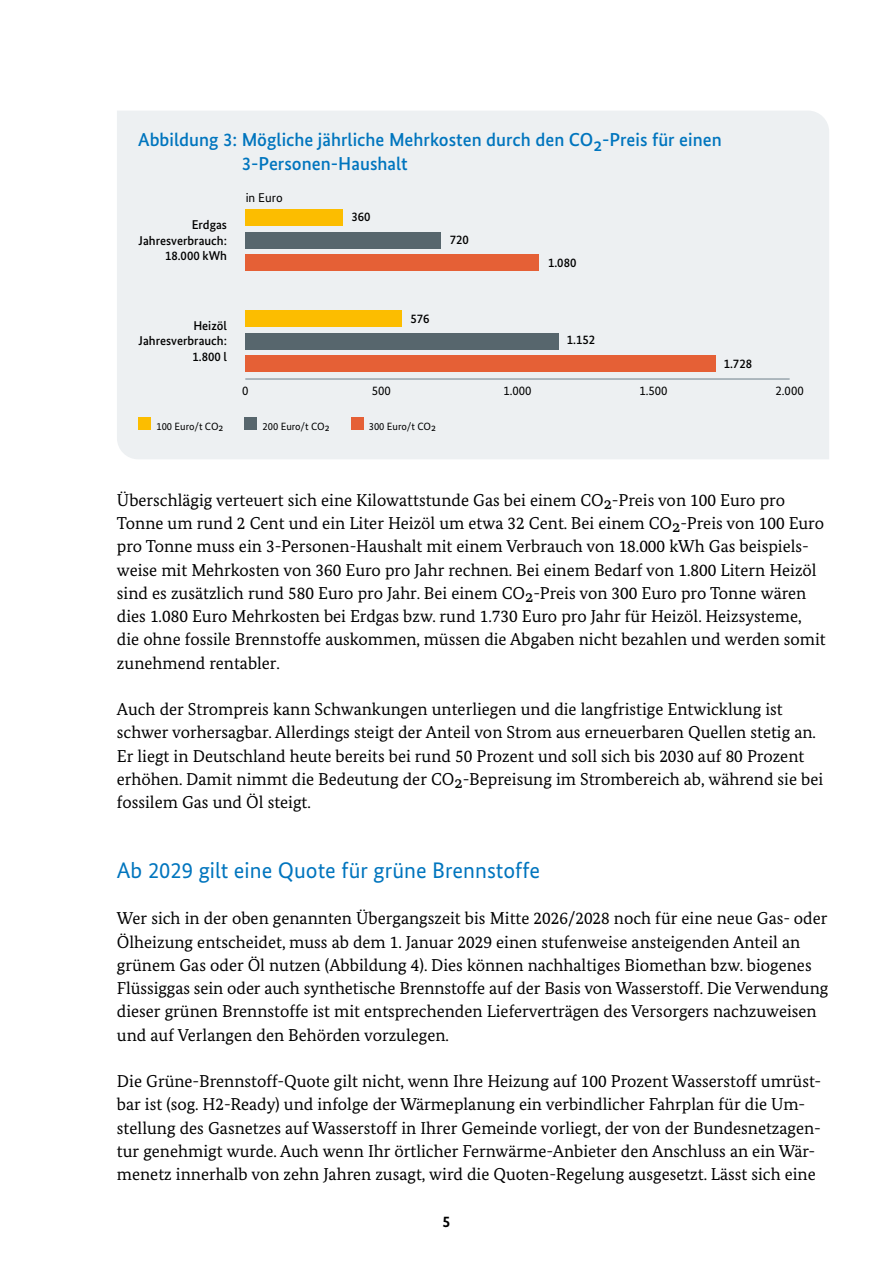
<style>
.page{position:relative;width:893px;height:1263px;background:#fff}
.page>*{position:absolute;margin:0;border:0;box-sizing:border-box;transform-origin:0 0}
.H2{font:22.5px "Bundes Sans";color:#0075be}
.t1{font:500 18.75px/23.2px "Bundes Sans";color:#0075be}
.t2{font:17.25px/23.2px "Bundes Serif";color:#000}
.t3{font:700 15.75px "Bundes Sans";color:#000}
.t4{font:500 12.75px/15.3px "Bundes Sans";color:#000;text-align:right}
.t5{font:12.75px "Bundes Sans";color:#000}
.t6{font:10.5px "Bundes Sans";color:#000}
</style>
<div class="page">
<div style="left:117px;top:111px;width:712px;height:348px;background:#edf0f2"></div>
<div style="left:139px;top:418px;width:12px;height:12px;background:#fcbd00"></div>
<div style="left:245px;top:418px;width:12px;height:12px;background:#57666d"></div>
<div style="left:351px;top:418px;width:12px;height:12px;background:#e56036"></div>
<hr style="left:245px;top:378px;width:545px;height:2px;background:#98a5ad">
<div style="left:245px;top:254px;width:294px;height:17px;background:#e56036"></div>
<div style="left:245px;top:355px;width:471px;height:17px;background:#e56036"></div>
<div style="left:245px;top:232px;width:196px;height:17px;background:#57666d"></div>
<div style="left:245px;top:333px;width:314px;height:17px;background:#57666d"></div>
<div style="left:245px;top:209px;width:98px;height:17px;background:#fcbd00"></div>
<div style="left:245px;top:310px;width:157px;height:17px;background:#fcbd00"></div>
<p class="t1" style="left:242px;top:128px;width:481px;text-indent:-103px">Abbildung 3: Mögliche jährliche Mehrkosten durch den CO2-Preis für einen<br>3-Personen-Haushalt</p>
<p class="t4" style="left:139px;top:217px;width:90px">Erdgas<br>Jahresverbrauch:<br>18.000 kWh</p>
<p class="t5" style="left:246px;top:190px;width:39px">in Euro</p>
<p class="t4" style="left:351px;top:209px;width:21px">360</p>
<p class="t4" style="left:450px;top:232px;width:21px">720</p>
<p class="t4" style="left:548px;top:254px;width:30px">1.080</p>
<p class="t4" style="left:139px;top:318px;width:90px">Heizöl<br>Jahresverbrauch:<br>1.800 l</p>
<p class="t4" style="left:410px;top:310px;width:21px">576</p>
<p class="t4" style="left:567px;top:332px;width:30px">1.152</p>
<p class="t4" style="left:724px;top:356px;width:30px">1.728</p>
<p class="t5" style="left:242px;top:383px;width:8px">0</p>
<p class="t5" style="left:372px;top:383px;width:21px">500</p>
<p class="t5" style="left:503px;top:383px;width:30px">1.000</p>
<p class="t5" style="left:639px;top:383px;width:30px">1.500</p>
<p class="t5" style="left:775px;top:383px;width:30px">2.000</p>
<p class="t6" style="left:156px;top:420px;width:69px">100 Euro/t CO2</p>
<p class="t6" style="left:263px;top:420px;width:69px">200 Euro/t CO2</p>
<p class="t6" style="left:369px;top:420px;width:69px">300 Euro/t CO2</p>
<p class="t2" style="left:117px;top:488px;width:710px">Überschlägig verteuert sich eine Kilowattstunde Gas bei einem CO2-Preis von 100 Euro pro Tonne um rund 2 Cent und ein Liter Heizöl um etwa 32 Cent. Bei einem CO2-Preis von 100 Euro pro Tonne muss ein 3-Personen-Haushalt mit einem Verbrauch von 18.000 kWh Gas beispiels&shy;weise mit Mehrkosten von 360 Euro pro Jahr rechnen. Bei einem Bedarf von 1.800 Litern Heizöl sind es zusätzlich rund 580 Euro pro Jahr. Bei einem CO2-Preis von 300 Euro pro Tonne wären dies 1.080 Euro Mehrkosten bei Erdgas bzw. rund 1.730 Euro pro Jahr für Heizöl. Heizsysteme, die ohne fossile Brennstoffe auskommen, müssen die Abgaben nicht bezahlen und werden somit zunehmend rentabler.</p>
<p class="t2" style="left:117px;top:697px;width:708px">Auch der Strompreis kann Schwankungen unterliegen und die langfristige Entwicklung ist schwer vorhersagbar. Allerdings steigt der Anteil von Strom aus erneuerbaren Quellen stetig an.<br>Er liegt in Deutschland heute bereits bei rund 50 Prozent und soll sich bis 2030 auf 80 Prozent erhöhen. Damit nimmt die Bedeutung der CO2-Bepreisung im Strombereich ab, während sie bei fossilem Gas und Öl steigt.</p>
<h3 class="H2" style="left:117px;top:857px;width:425px">Ab 2029 gilt eine Quote für grüne Brennstoffe</h3>
<p class="t2" style="left:117px;top:907px;width:713px">Wer sich in der oben genannten Übergangszeit bis Mitte 2026/2028 noch für eine neue Gas- oder Ölheizung entscheidet, muss ab dem 1. Januar 2029 einen stufenweise ansteigenden Anteil an grünem Gas oder Öl nutzen (Abbildung 4). Dies können nachhaltiges Biomethan bzw. biogenes Flüssiggas sein oder auch synthetische Brennstoffe auf der Basis von Wasserstoff. Die Verwendung dieser grünen Brennstoffe ist mit entsprechenden Lieferverträgen des Versorgers nachzuweisen und auf Verlangen den Behörden vorzulegen.</p>
<p class="t2" style="left:117px;top:1069px;width:706px">Die Grüne-Brennstoff-Quote gilt nicht, wenn Ihre Heizung auf 100 Prozent Wasserstoff umrüst&shy;bar ist (sog. H2-Ready) und infolge der Wärmeplanung ein verbindlicher Fahrplan für die Um&shy;stellung des Gasnetzes auf Wasserstoff in Ihrer Gemeinde vorliegt, der von der Bundesnetzagen&shy;tur genehmigt wurde. Auch wenn Ihr örtlicher Fernwärme-Anbieter den Anschluss an ein Wär&shy;menetz innerhalb von zehn Jahren zusagt, wird die Quoten-Regelung ausgesetzt. Lässt sich eine</p>
<p class="t3" style="left:443px;top:1212px;width:9px">5</p>
</div>
